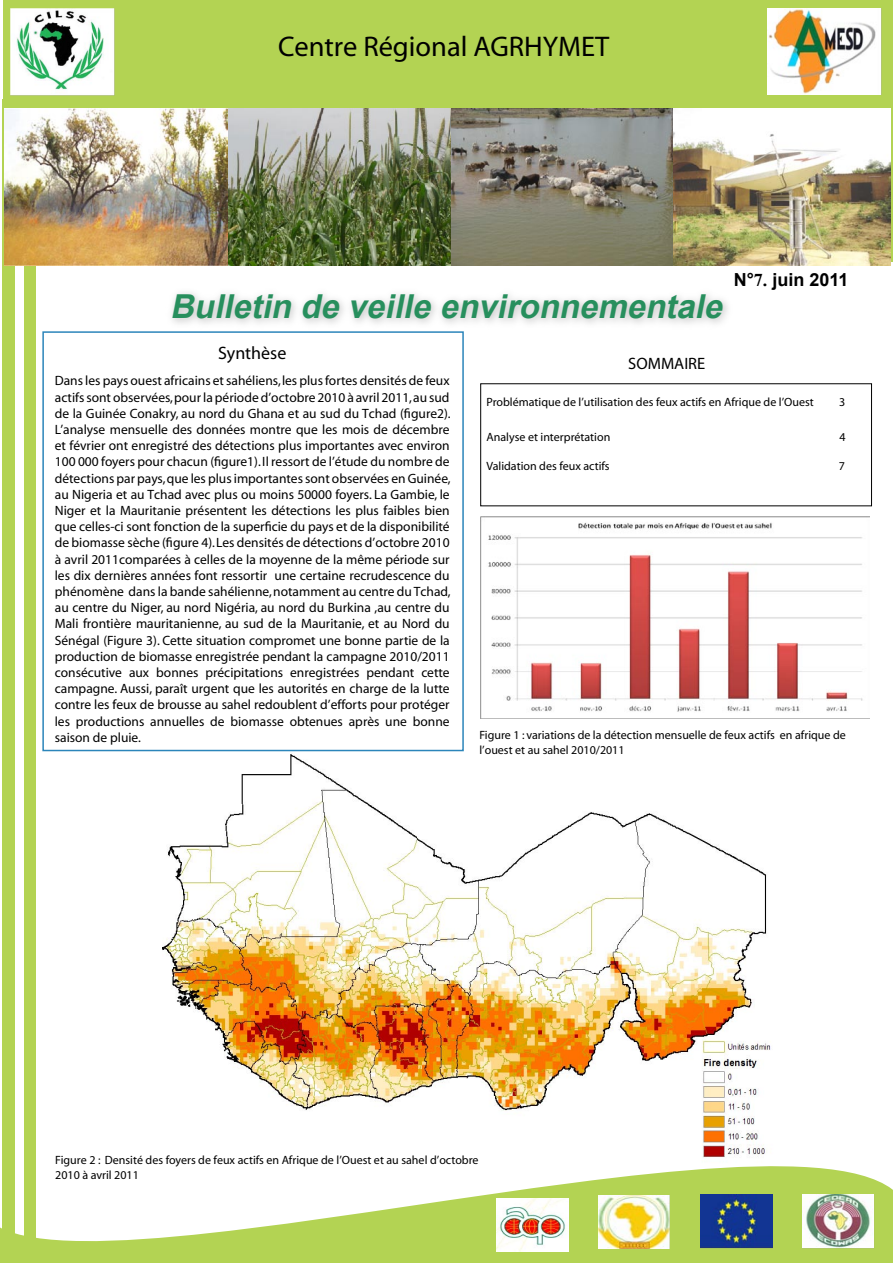
<style>
.page{position:relative;width:893px;height:1263px;background:#fff}
.page>*{position:absolute;margin:0;border:0;box-sizing:border-box;transform-origin:0 0}
.t1{font:italic 700 33px "Arial";color:#278f5d}
.t2{font:28.5px "Times";color:#000}
.t3{font:700 18px "Arial";color:#000}
.t4{font:700 18px "Times";color:#000}
.t5{font:700 16.5px "Times";color:#000}
.t6{font:13.5px/16.2px "Times";color:#000;text-align:justify}
.t7{font:12px/14.4px "Times";color:#000}
.s1{font-family:"Times New Roman"}
</style>
<div class="page">
<div style="left:3px;top:0;width:890px;height:153px;background:#b3d353"></div>
<img style="left:767px;top:8px;width:114px;height:87px">
<img style="left:11px;top:8px;width:104px;height:87px">
<svg style="left:0;top:1055px;width:893px;height:208px"></svg>
<div style="left:3px;top:100px;width:12px;height:1158px;background:#b3d353"></div>
<div style="left:24px;top:149px;width:12px;height:1109px;background:#b3d353"></div>
<img style="left:4px;top:108px;width:887px;height:157px">
<img style="left:598px;top:1196px;width:73px;height:53px">
<img style="left:700px;top:1195px;width:72px;height:53px">
<img style="left:802px;top:1195px;width:73px;height:53px">
<div style="left:166px;top:287px;width:568px;height:43px;background:#a3a3a3;opacity:.75"></div>
<div style="left:42px;top:331px;width:422px;height:420px;border:2px solid #2b85ba"></div>
<img style="left:163px;top:754px;width:612px;height:410px">
<img style="left:496px;top:1198px;width:73px;height:53px">
<img style="left:480px;top:516px;width:390px;height:202px">
<p class="t2" style="left:278px;top:33px;width:333px">Centre Régional AGRHYMET</p>
<p class="t1" style="left:170px;top:285px;width:562px">Bulletin de veille environnementale</p>
<p class="t3" style="left:734px;top:268px;width:116px">N°<span class="s1">7.</span> juin 2011</p>
<p class="t4" style="left:218px;top:344px;width:70px">Synthèse</p>
<p class="t6" style="left:55px;top:373px;width:397px">Dans les pays ouest africains et sahéliens, les plus fortes densités de feux actifs sont observées, pour la période d’octobre 2010 à avril 2011, au sud de la Guinée Conakry, au nord du Ghana et au sud du Tchad (figure2).<br>L’analyse mensuelle des données montre que les mois de décembre et février ont enregistré des détections plus importantes avec environ 100 000 foyers pour chacun (figure1). Il ressort de l’étude du nombre de détections par pays, que les plus importantes sont observées en Guinée, au Nigeria et au Tchad avec plus ou moins 50000 foyers. La Gambie, le Niger et la Mauritanie présentent les détections les plus faibles bien que celles-ci sont fonction de la superficie du pays et de la disponibilité de biomasse sèche (figure 4). Les densités de détections d’octobre 2010 à avril 2011comparées à celles de la moyenne de la même période sur les dix dernières années font ressortir une certaine recrudescence du phénomène dans la bande sahélienne, notamment au centre du Tchad, au centre du Niger, au nord Nigéria, au nord du Burkina ,au centre du Mali frontière mauritanienne, au sud de la Mauritanie, et au Nord du Sénégal (Figure 3). Cette situation compromet une bonne partie de la production de biomasse enregistrée pendant la campagne 2010/2011 consécutive aux bonnes précipitations enregistrées pendant cette campagne. Aussi, paraît urgent que les autorités en charge de la lutte contre les feux de brousse au sahel redoublent d’efforts pour protéger les productions annuelles de biomasse obtenues après une bonne saison de pluie.</p>
<p class="t5" style="left:628px;top:355px;width:79px">SOMMAIRE</p>
<p class="t7" style="left:486px;top:395px;width:329px">Problématique de l’utilisation des feux actifs en Afrique de l’Ouest</p>
<p class="t7" style="left:839px;top:395px;width:8px">3</p>
<p class="t7" style="left:486px;top:431px;width:125px">Analyse et interprétation</p>
<p class="t7" style="left:839px;top:431px;width:8px">4</p>
<p class="t7" style="left:486px;top:459px;width:125px">Validation des feux actifs</p>
<p class="t7" style="left:839px;top:459px;width:8px">7</p>
<p class="t7" style="left:479px;top:729px;width:368px">Figure 1 : variations de la détection mensuelle de feux actifs en afrique de l’ouest et au sahel 2010/2011</p>
<p class="t7" style="left:55px;top:1153px;width:425px">Figure 2 : Densité des foyers de feux actifs en Afrique de l’Ouest et au sahel d’octobre<br>2010 à avril 2011</p>
</div>
